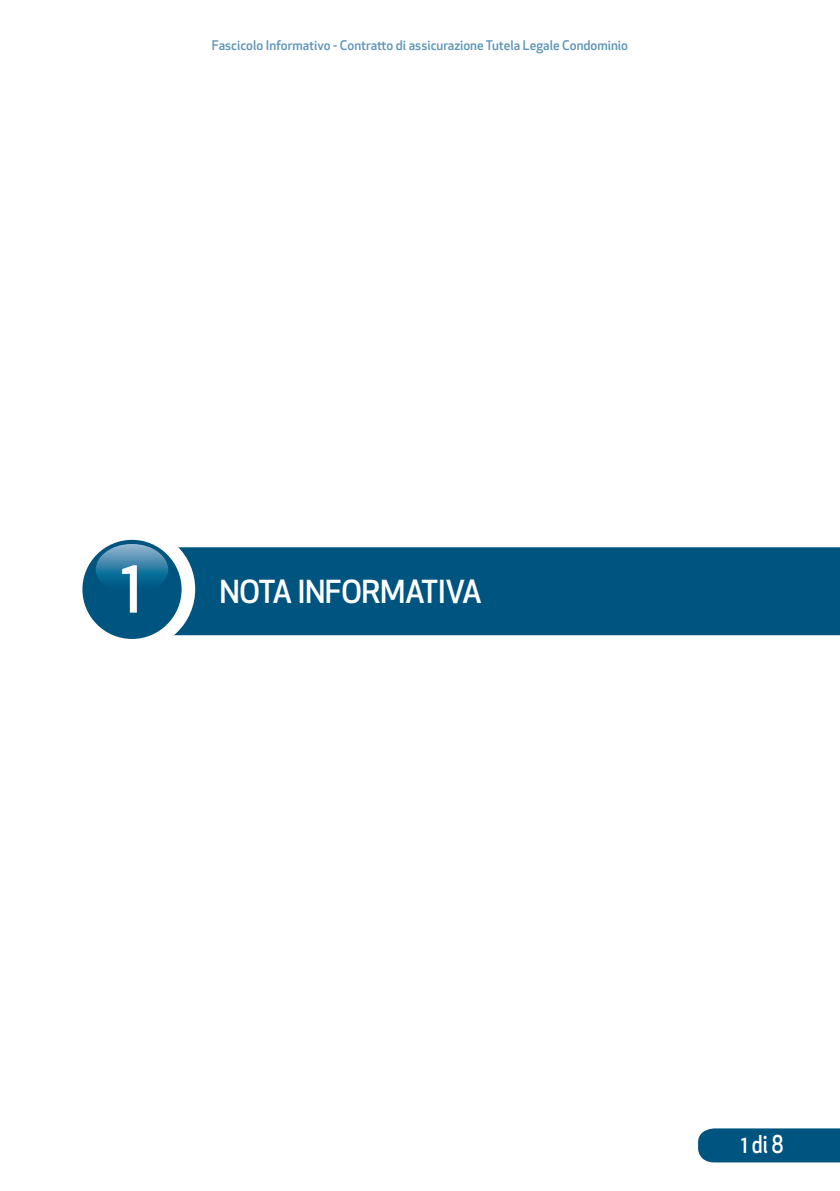
<style>
.page{position:relative;width:840px;height:1191px;background:#fff}
.page>*{position:absolute;margin:0;border:0;box-sizing:border-box;transform-origin:0 0}
.t1{font:500 74.4px "Apex New";color:#fff;scale:.83 1}
.t2{font:500 31px "Apex New";letter-spacing:-.02em;color:#fff}
.t3{font:500 24px "Apex New";color:#fff;scale:.83 1}
.t4{font:500 13px "Apex New";color:#5d95b8}
</style>
<div class="page">
<hr style="left:0;top:0;width:1px;height:1191px;background:#c6d8e7">
<div style="left:698px;top:1128px;width:141px;height:34px;background:#005480"></div>
<div style="left:174px;top:547px;width:665px;height:88px;background:#005480"></div>
<div style="left:74px;top:529px;width:121px;height:120px;background:#fff;border-radius:50%"></div>
<div style="left:82px;top:540px;width:99px;height:99px;background:#005480;border-radius:50%"></div>
<svg style="left:96px;top:544px;width:72px;height:49px"></svg>
<p class="t4" style="left:212px;top:36px;width:417px">Fascicolo Informativo - Contratto di assicurazione Tutela Legale Condominio</p>
<h1 class="t1" style="left:121px;top:536px;width:27px">1</h1>
<h2 class="t2" style="left:219px;top:571px;width:264px">NOTA INFORMATIVA</h2>
<h3 class="t3" style="left:740px;top:1128px;width:53px">1 di 8</h3>
</div>
